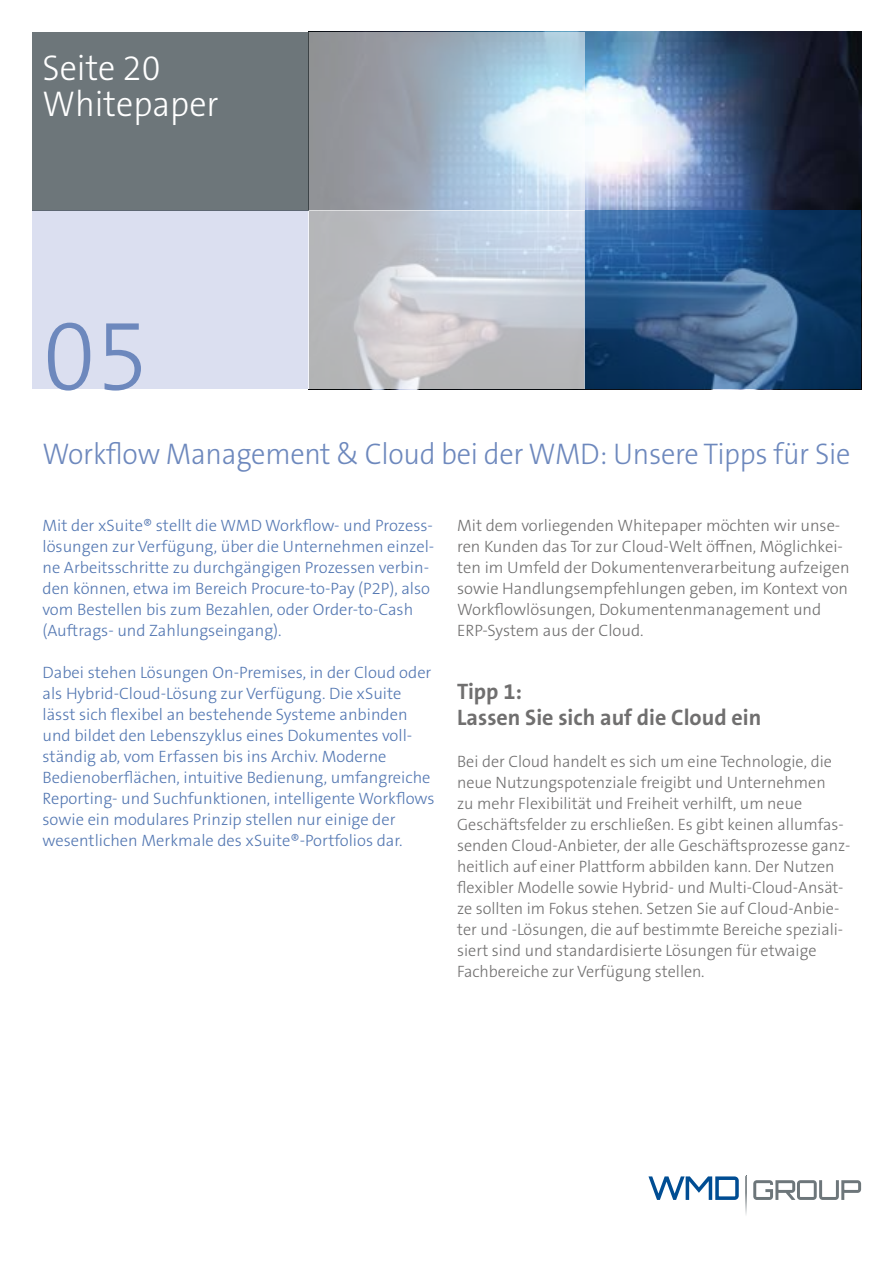
<style>
.page{position:relative;width:893px;height:1263px;background:#fff}
.page>*{position:absolute;margin:0;border:0;box-sizing:border-box;transform-origin:0 0}
.t1{font:300 102px "The Sans B W3";color:#6d88bd;scale:.95 1}
.t2{font:300 36px/36px "The Sans B W3";color:#fff;scale:.95 1}
.t3{font:300 30px "The Sans B W3";letter-spacing:-.01em;color:#6d88bd;scale:.95 1}
.t4{font:700 22.5px/25.5px "The Sans B W7";color:#706f6f}
.t5{font:300 16.5px/21px "The Sans B W3";color:#706f6f}
.t6{font:300 16.5px/21px "The Sans B W3";color:#5377b2}
</style>
<div class="page">
<img style="left:585px;top:32px;width:276px;height:178px">
<svg style="left:585px;top:210px;width:276px;height:179px;background:#275280"></svg>
<svg style="left:308px;top:32px;width:277px;height:178px;background:#aab8c4"></svg>
<div style="left:32px;top:210px;width:276px;height:179px;background:#dbdff0"></div>
<svg style="left:308px;top:210px;width:277px;height:179px;background:#c4c8ce"></svg>
<div style="left:32px;top:32px;width:276px;height:178px;background:#6d767a"></div>
<svg style="left:648px;top:1176px;width:91px;height:24px"></svg>
<svg style="left:753px;top:1180px;width:108px;height:20px"></svg>
<svg style="left:745px;top:1176px;width:2px;height:39px"></svg>
<h2 class="t2" style="left:43px;top:50px;width:187px">Seite 20<br>Whitepaper</h2>
<h1 class="t1" style="left:43px;top:290px;width:114px">05</h1>
<h3 class="t3" style="left:43px;top:435px;width:852px">Workflow Management &amp; Cloud bei der WMD: Unsere Tipps für Sie</h3>
<p class="t6" style="left:43px;top:515px;width:393px">Mit der xSuite® stellt die WMD Workflow- und Prozess&shy;lösungen zur Verfügung, über die Unternehmen einzel&shy;ne Arbeitsschritte zu durchgängigen Prozessen verbin&shy;den können, etwa im Bereich Procure-to-Pay (P2P), also vom Bestellen bis zum Bezahlen, oder Order-to-Cash (Auftrags- und Zahlungseingang).</p>
<p class="t6" style="left:43px;top:662px;width:394px">Dabei stehen Lösungen On-Premises, in der Cloud oder als Hybrid-Cloud-Lösung zur Verfügung. Die xSuite lässt sich flexibel an bestehende Systeme anbinden und bildet den Lebenszyklus eines Dokumentes voll&shy;ständig ab, vom Erfassen bis ins Archiv. Moderne Bedienoberflächen, intuitive Bedienung, umfangreiche Reporting- und Suchfunktionen, intelligente Workflows sowie ein modulares Prinzip stellen nur einige der wesentlichen Merkmale des xSuite®-Portfolios dar.</p>
<p class="t5" style="left:457px;top:515px;width:394px">Mit dem vorliegenden Whitepaper möchten wir unse&shy;ren Kunden das Tor zur Cloud-Welt öffnen, Möglichkei&shy;ten im Umfeld der Dokumentenverarbeitung aufzeigen sowie Handlungsempfehlungen geben, im Kontext von Workflowlösungen, Dokumentenmanagement und ERP-System aus der Cloud.</p>
<h3 class="t4" style="left:457px;top:679px;width:306px">Tipp 1:<br>Lassen Sie sich auf die Cloud ein</h3>
<p class="t5" style="left:457px;top:750px;width:395px">Bei der Cloud handelt es sich um eine Technologie, die neue Nutzungspotenziale freigibt und Unternehmen<br>zu mehr Flexibilität und Freiheit verhilft, um neue Geschäftsfelder zu erschließen. Es gibt keinen allumfas&shy;senden Cloud-Anbieter, der alle Geschäftsprozesse ganz&shy;heitlich auf einer Plattform abbilden kann. Der Nutzen flexibler Modelle sowie Hybrid- und Multi-Cloud-Ansät&shy;ze sollten im Fokus stehen. Setzen Sie auf Cloud-Anbie&shy;ter und -Lösungen, die auf bestimmte Bereiche speziali&shy;siert sind und standardisierte Lösungen für etwaige Fachbereiche zur Verfügung stellen.</p>
</div>
